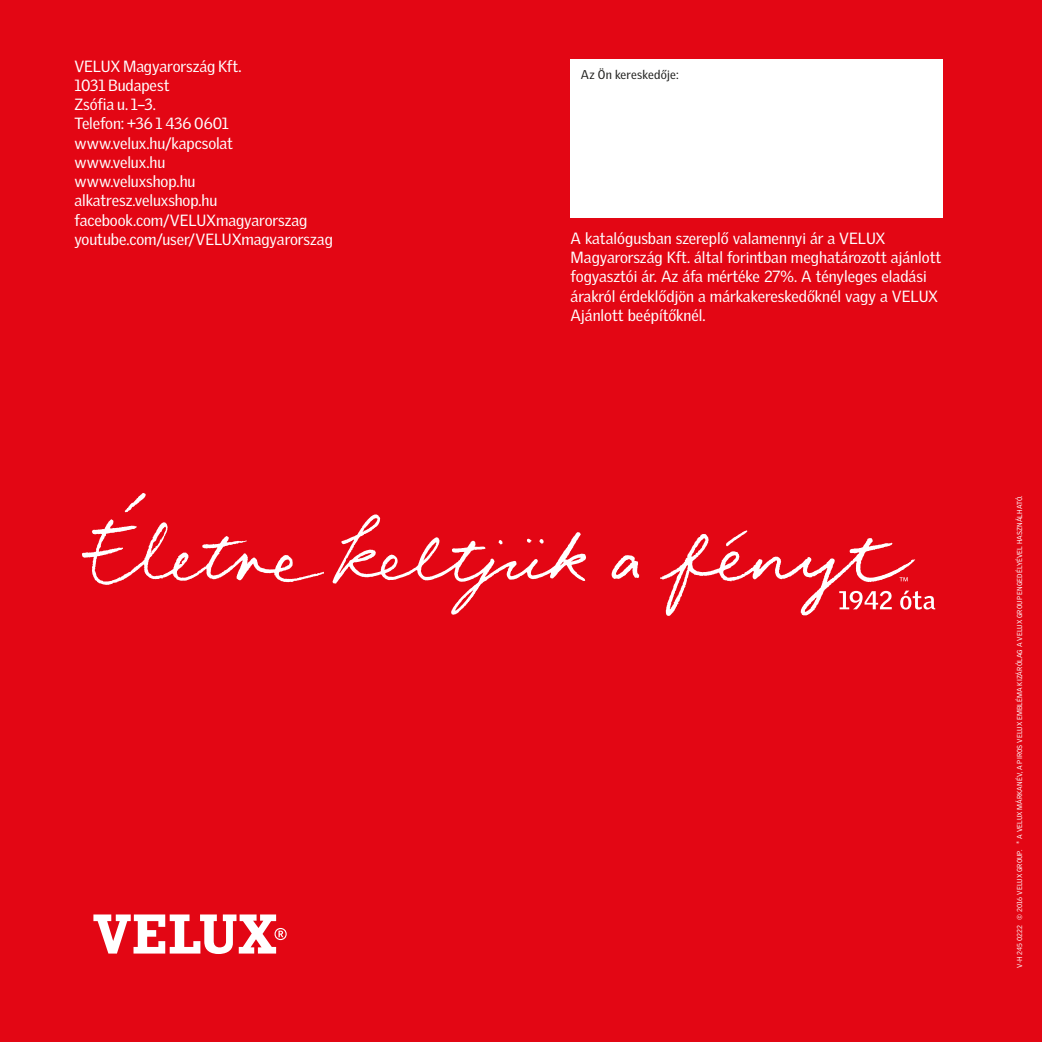
<style>
.page{position:relative;width:1042px;height:1042px;background:#e30614}
.page>*{position:absolute;margin:0;border:0;box-sizing:border-box;transform-origin:0 0}
.t1{font:15.75px/19.2px "Velux Gothic";color:#fff}
.t2{font:12.25px "Velux Gothic";letter-spacing:.02em;color:#1d1d1b}
.t3{font:7px "Velux Gothic";letter-spacing:.01em;color:#fff}
</style>
<div class="page">
<div style="left:570px;top:60px;width:373px;height:158px;background:#fff"></div>
<svg style="left:82px;top:493px;width:833px;height:123px"></svg>
<svg style="left:839px;top:591px;width:53px;height:18px"></svg>
<svg style="left:900px;top:590px;width:35px;height:19px"></svg>
<svg style="left:93px;top:914px;width:194px;height:40px"></svg>
<p class="t1" style="left:74px;top:57px;width:260px">VELUX Magyarország Kft.<br>1031 Budapest<br>Zsófia u. 1–3.<br>Telefon: +36 1 436 0601 www.velux.hu/kapcsolat<br>www.velux.hu<br>www.veluxshop.hu alkatresz.veluxshop.hu facebook.com/VELUXmagyarorszag youtube.com/user/VELUXmagyarorszag</p>
<p class="t2" style="left:581px;top:69px;width:100px">Az Ön kereskedője:</p>
<p class="t1" style="left:570px;top:230px;width:372px">A katalógusban szereplő valamennyi ár a VELUX Magyarország Kft. által forintban meghatározott ajánlott fogyasztói ár. Az áfa mértéke 27%. A tényleges eladási árakról érdeklődjön a márkakereskedőknél vagy a VELUX Ajánlott beépítőknél.</p>
<p class="t3" style="left:1017px;top:967px;width:473px;rotate:-90deg">V-H 245 0222 © 2016 VELUX GROUP. ® A VELUX MÁRKANÉV, A PIROS VELUX EMBLÉMA KIZÁRÓLAG A VELUX GROUP ENGEDÉLYÉVEL HASZNÁLHATÓ.</p>
</div>
